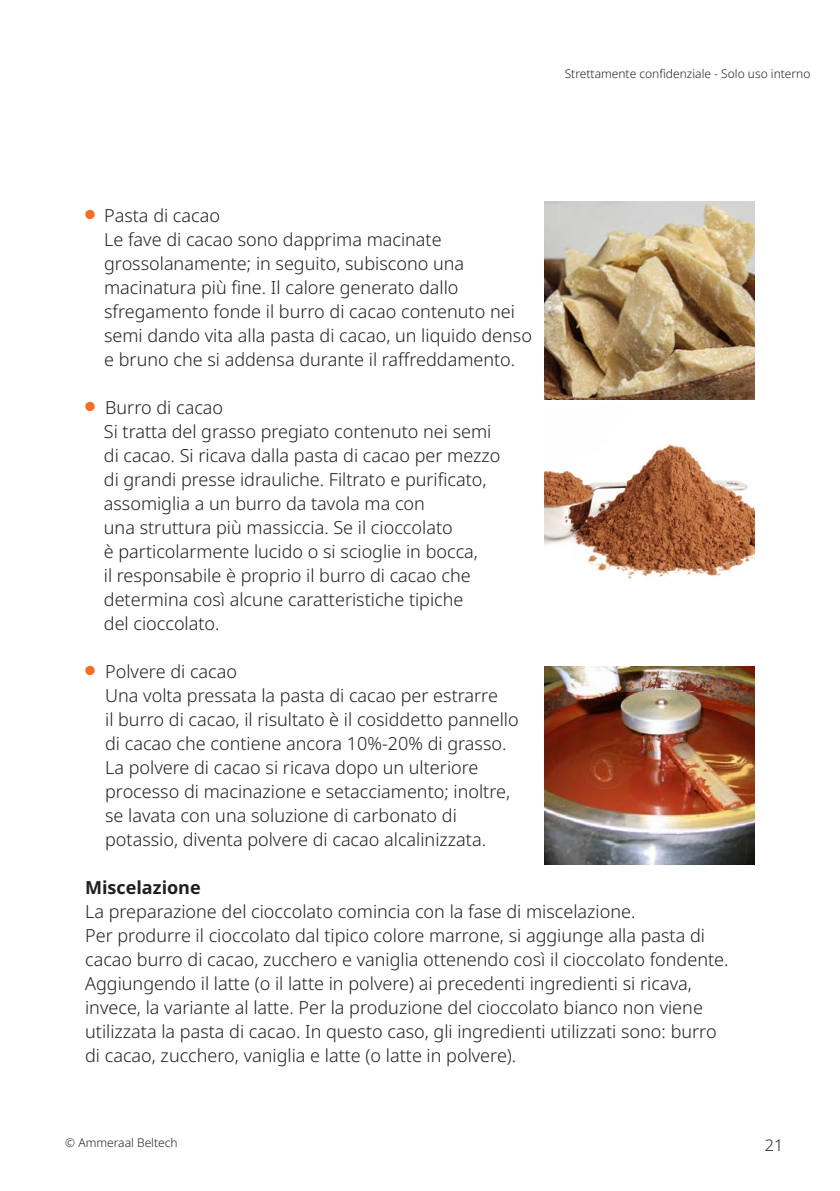
<style>
.page{position:relative;width:840px;height:1191px;background:#fff}
.page>*{position:absolute;margin:0;border:0;box-sizing:border-box;transform-origin:0 0}
.t1{font:300 18px/24px "Noto Sans";color:#231f20}
.t2{font:700 18px "Noto Sans";color:#231f20}
.t3{font:300 16px "Noto Sans";color:#231f20}
.t4{font:300 12px "Noto Sans";color:#231f20}
</style>
<div class="page">
<img style="left:544px;top:201px;width:210px;height:198px">
<img style="left:544px;top:444px;width:210px;height:135px">
<img style="left:544px;top:666px;width:210px;height:199px">
<p class="t4" style="left:564px;top:65px;width:247px">Strettamente confidenziale - Solo uso interno</p>
<p class="t1" style="left:104px;top:204px;width:429px;text-indent:-19px"><sup>4</sup> Pasta di cacao<br>Le fave di cacao sono dapprima macinate grossolanamente; in seguito, subiscono una macinatura più fine. Il calore generato dallo sfregamento fonde il burro di cacao contenuto nei semi dando vita alla pasta di cacao, un liquido denso e bruno che si addensa durante il raffreddamento.</p>
<p class="t1" style="left:104px;top:396px;width:398px;text-indent:-19px"><sup>4</sup> Burro di cacao<br>Si tratta del grasso pregiato contenuto nei semi di cacao. Si ricava dalla pasta di cacao per mezzo di grandi presse idrauliche. Filtrato e purificato, assomiglia a un burro da tavola ma con<br>una struttura più massiccia. Se il cioccolato<br>è particolarmente lucido o si scioglie in bocca,<br>il responsabile è proprio il burro di cacao che determina così alcune caratteristiche tipiche<br>del cioccolato.</p>
<p class="t1" style="left:105px;top:660px;width:415px;text-indent:-20px"><sup>4</sup> Polvere di cacao<br>Una volta pressata la pasta di cacao per estrarre<br>il burro di cacao, il risultato è il cosiddetto pannello di cacao che contiene ancora 10%-20% di grasso.<br>La polvere di cacao si ricava dopo un ulteriore processo di macinazione e setacciamento; inoltre, se lavata con una soluzione di carbonato di potassio, diventa polvere di cacao alcalinizzata.</p>
<p class="t2" style="left:85px;top:875px;width:117px">Miscelazione</p>
<p class="t1" style="left:85px;top:900px;width:644px">La preparazione del cioccolato comincia con la fase di miscelazione.<br>Per produrre il cioccolato dal tipico colore marrone, si aggiunge alla pasta di cacao burro di cacao, zucchero e vaniglia ottenendo così il cioccolato fondente.</p>
<p class="t1" style="left:85px;top:972px;width:608px">Aggiungendo il latte (o il latte in polvere) ai precedenti ingredienti si ricava,</p>
<p class="t1" style="left:85px;top:996px;width:619px">invece, la variante al latte. Per la produzione del cioccolato bianco non viene</p>
<p class="t1" style="left:85px;top:1020px;width:632px">utilizzata la pasta di cacao. In questo caso, gli ingredienti utilizzati sono: burro</p>
<p class="t1" style="left:85px;top:1044px;width:432px">di cacao, zucchero, vaniglia e latte (o latte in polvere).</p>
<p class="t4" style="left:65px;top:1134px;width:114px">© Ammeraal Beltech</p>
<p class="t3" style="left:764px;top:1134px;width:20px">21</p>
</div>
